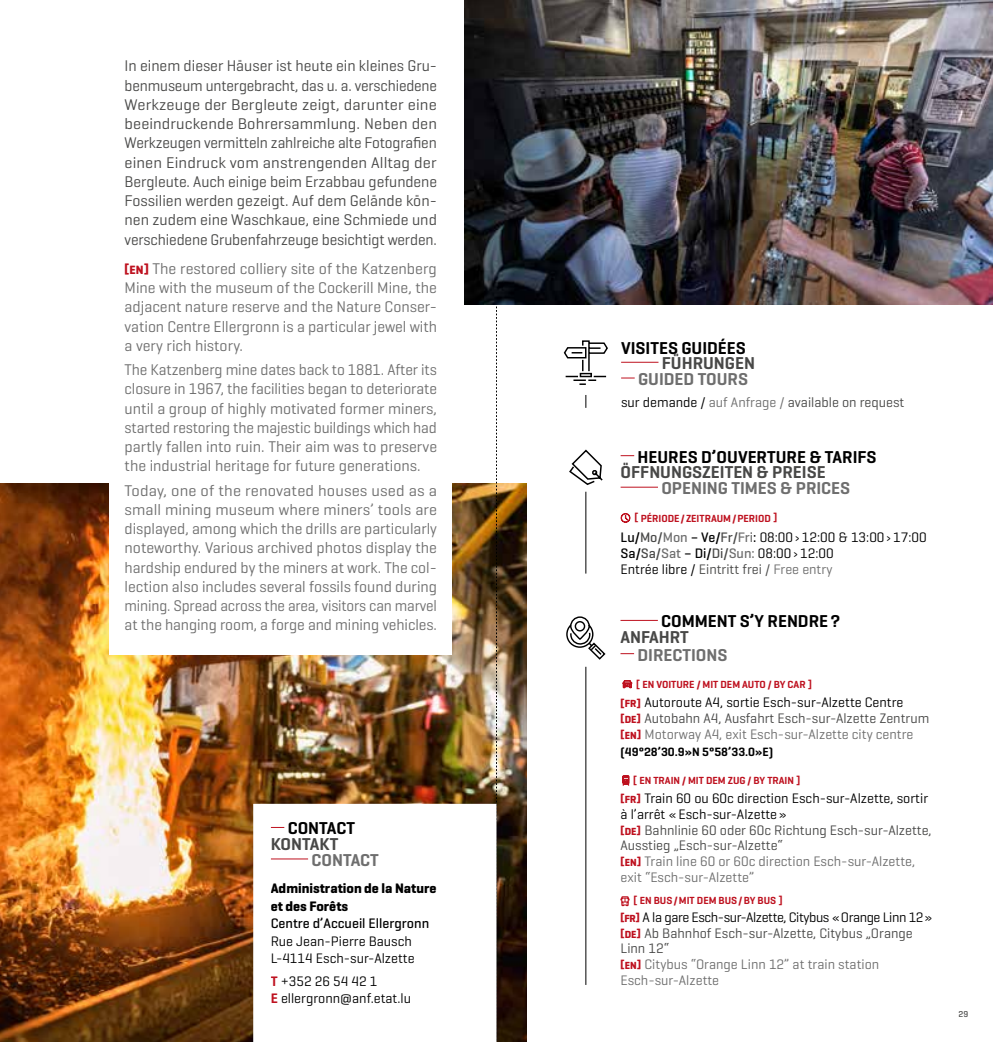
<style>
.page{position:relative;width:993px;height:1042px;background:#fff}
.page>*{position:absolute;margin:0;border:0;box-sizing:border-box;transform-origin:0 0}
.t1{font:600 17.5px "Geogrotesque";color:#000}
.t2{font:600 17.5px "Geogrotesque";color:#6e6e6e}
.t3{font:600 17.5px "Geogrotesque";color:#484847}
.t4{font:15.75px/19.2px "Geogrotesque";color:#6e6e6e;text-align:justify}
.t5{font:15.75px/19.2px "Geogrotesque";letter-spacing:-.005em;color:#484847;text-align:justify}
.t6{font:14px/15.8px "Geogrotesque";color:#000}
.t7{font:14px/15.8px "Geogrotesque";color:#484847}
.t8{font:14px/15.8px "Geogrotesque";color:#6e6e6e}
.t9{font:700 14px/17.5px "Geogrotesque";color:#000}
.t10{font:500 14px "Geogrotesque";color:#000}
.t11{font:600 12.25px "Geogrotesque";color:#000}
.t12{font:600 10.5px "Geogrotesque";color:#be111f}
.t13{font:500 8.75px "Geogrotesque";color:#484847}
.s1{font-weight:700;font-size:12.25px;color:#be111f}
.s2{font-weight:600;color:#be111f}
.s3{color:#000}
.s4{color:#6e6e6e}
.s5{font-weight:500}
.s6{font-weight:500;color:#484847}
.s7{font-weight:500;color:#6e6e6e}
.s8{color:#484847}
.s9{font-weight:700;font-size:10.5px;color:#be111f}
</style>
<div class="page">
<img style="left:0;top:484px;width:526px;height:558px">
<div style="left:110px;top:45px;width:341px;height:610px;background:#fff"></div>
<svg style="left:496px;top:304px;width:1px;height:491px"></svg>
<svg style="left:585px;top:395px;width:1px;height:13px"></svg>
<hr style="left:621px;top:362px;width:37px;height:1px;background:#be111f">
<svg style="left:621px;top:377px;width:13px;height:1px"></svg>
<svg style="left:563px;top:340px;width:45px;height:45px"></svg>
<hr style="left:585px;top:492px;width:1px;height:81px;background:#000">
<svg style="left:620px;top:455px;width:14px;height:1px"></svg>
<hr style="left:620px;top:487px;width:37px;height:1px;background:#be111f">
<svg style="left:620px;top:513px;width:10px;height:10px"></svg>
<svg style="left:569px;top:449px;width:34px;height:36px"></svg>
<hr style="left:585px;top:667px;width:1px;height:318px;background:#000">
<svg style="left:566px;top:616px;width:40px;height:44px"></svg>
<hr style="left:620px;top:620px;width:37px;height:1px;background:#be111f">
<svg style="left:620px;top:653px;width:14px;height:1px"></svg>
<svg style="left:622px;top:680px;width:10px;height:8px"></svg>
<svg style="left:622px;top:775px;width:7px;height:11px"></svg>
<svg style="left:620px;top:896px;width:9px;height:10px"></svg>
<svg style="left:244px;top:795px;width:261px;height:247px"></svg>
<img style="left:465px;top:0;width:527px;height:304px">
<p class="t5" style="left:125px;top:56px;width:314px">In einem dieser Häuser ist heute ein kleines Gru&shy;benmuseum untergebracht, das u. a. verschiedene Werkzeuge der Bergleute zeigt, darunter eine beeindruckende Bohrersammlung. Neben den Werkzeugen vermitteln zahlreiche alte Fotografien einen Eindruck vom anstrengenden Alltag der Bergleute. Auch einige beim Erzabbau gefundene Fossilien werden gezeigt. Auf dem Gelände kön&shy;nen zudem eine Waschkaue, eine Schmiede und verschiedene Grubenfahrzeuge besichtigt werden.</p>
<p class="t4" style="left:125px;top:258px;width:314px"><span class="s1">[EN]</span> The restored colliery site of the Katzenberg Mine with the museum of the Cockerill Mine, the adjacent nature reserve and the Nature Conser&shy;vation Centre Ellergronn is a particular jewel with a very rich history.</p>
<p class="t4" style="left:125px;top:360px;width:314px">The Katzenberg mine dates back to 1881. After its closure in 1967, the facilities began to deteriorate until a group of highly motivated former miners, started restoring the majestic buildings which had partly fallen into ruin. Their aim was to preserve the industrial heritage for future generations.</p>
<p class="t4" style="left:125px;top:480px;width:314px">Today, one of the renovated houses used as a small mining museum where miners’ tools are displayed, among which the drills are particularly noteworthy. Various archived photos display the hardship endured by the miners at work. The col&shy;lection also includes several fossils found during mining. Spread across the area, visitors can marvel at the hanging room, a forge and mining vehicles.</p>
<p class="t1" style="left:287px;top:817px;width:69px">CONTACT</p>
<p class="t3" style="left:270px;top:833px;width:69px">KONTAKT</p>
<p class="t2" style="left:311px;top:849px;width:69px">CONTACT</p>
<p class="t9" style="left:270px;top:880px;width:167px">Administration de la Nature et des Forêts</p>
<p class="t10" style="left:270px;top:915px;width:160px">Centre d’Accueil Ellergronn</p>
<p class="t6" style="left:270px;top:932px;width:145px;line-height:17.5px">Rue Jean-Pierre Bausch<br>L-4114 Esch-sur-Alzette</p>
<p class="t6" style="left:270px;top:972px;width:142px;line-height:17.5px"><span class="s2">T</span> +352 26 54 42 1<br><span class="s2">E</span> ellergronn@anf.etat.lu</p>
<p class="t1" style="left:621px;top:337px;width:126px">VISITES GUIDÉES</p>
<p class="t3" style="left:661px;top:352px;width:95px">FÜHRUNGEN</p>
<p class="t2" style="left:638px;top:368px;width:111px">GUIDED TOURS</p>
<p class="t7" style="left:621px;top:394px;width:285px"><span class="s3">sur demande /</span> <span class="s4">auf Anfrage /</span> available on request</p>
<p class="t1" style="left:637px;top:446px;width:240px">HEURES D’OUVERTURE &amp; TARIFS</p>
<p class="t3" style="left:620px;top:461px;width:206px">ÖFFNUNGSZEITEN &amp; PREISE</p>
<p class="t2" style="left:661px;top:477px;width:190px">OPENING TIMES &amp; PRICES</p>
<p class="t12" style="left:634px;top:511px;width:144px">[ PÉRIODE/ ZEITRAUM/PERIOD ]</p>
<p class="t6" style="left:620px;top:529px;width:307px"><span class="s5">Lu/</span><span class="s6">Mo/</span><span class="s7">Mon</span> <span class="s5">– Ve/</span><span class="s6">Fr/</span><span class="s7">Fri</span><span class="s5">:</span> 08:00›12:00 &amp; 13:00›17:00<br><span class="s5">Sa/</span><span class="s6">Sa/</span><span class="s7">Sat</span> <span class="s5">– Di/</span><span class="s6">Di/</span><span class="s7">Sun:</span> 08:00›12:00<br>Entrée libre / <span class="s8">Eintritt frei /</span> <span class="s4">Free entry</span></p>
<p class="t1" style="left:661px;top:610px;width:180px">COMMENT S’Y RENDRE?</p>
<p class="t3" style="left:620px;top:626px;width:70px">ANFAHRT</p>
<p class="t2" style="left:637px;top:644px;width:91px">DIRECTIONS</p>
<p class="t12" style="left:636px;top:678px;width:177px">[ EN VOITURE / MIT DEM AUTO / BY CAR ]</p>
<p class="t7" style="left:620px;top:694px;width:310px"><span class="s9">[FR]</span> <span class="s3">Autoroute A4, sortie Esch-sur-Alzette Centre<br></span><span class="s9">[DE]</span> Autobahn A4, Ausfahrt Esch-sur-Alzette Zentrum <span class="s9">[EN]</span> <span class="s4">Motorway A4, exit Esch-sur-Alzette city centre</span></p>
<p class="t11" style="left:620px;top:744px;width:154px">(49°28’30.9»N 5°58’33.0»E)</p>
<p class="t12" style="left:633px;top:773px;width:168px">[ EN TRAIN / MIT DEM ZUG / BY TRAIN ]</p>
<p class="t6" style="left:620px;top:790px;width:312px"><span class="s9">[FR]</span> Train 60 ou 60c direction Esch-sur-Alzette, sortir à l’arrêt «Esch-sur-Alzette»<br><span class="s9">[DE]</span> <span class="s8">Bahnlinie 60 oder 60c Richtung Esch-sur-Alzette, Ausstieg „Esch-sur-Alzette“<br></span><span class="s9">[EN]</span> <span class="s4">Train line 60 or 60c direction Esch-sur-Alzette, exit “Esch-sur-Alzette”</span></p>
<p class="t12" style="left:633px;top:894px;width:150px">[ EN BUS/MIT DEM BUS/BY BUS ]</p>
<p class="t8" style="left:620px;top:908px;width:313px"><span class="s9">[FR]</span> <span class="s3">A la gare Esch-sur-Alzette, Citybus «Orange Linn 12» </span><span class="s9">[DE]</span> <span class="s8">Ab Bahnhof Esch-sur-Alzette, Citybus „Orange Linn 12“<br></span><span class="s9">[EN]</span> Citybus “Orange Linn 12” at train station Esch-sur-Alzette</p>
<p class="t13" style="left:958px;top:1008px;width:11px">29</p>
</div>
